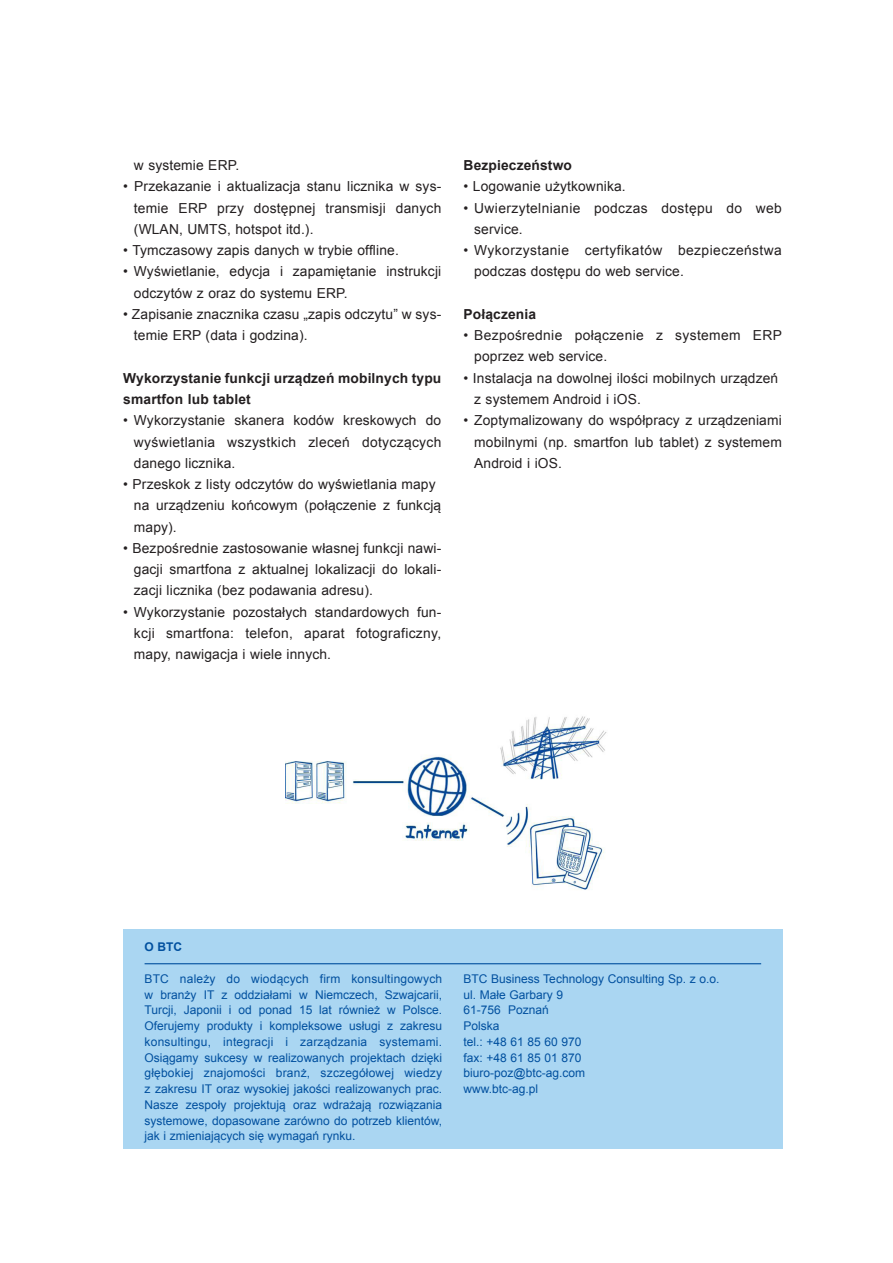
<style>
.page{position:relative;width:893px;height:1263px;background:#fff}
.page>*{position:absolute;margin:0;border:0;box-sizing:border-box;transform-origin:0 0}
._05_Copy_Headline{font:13.8px/21.3px "Arial";letter-spacing:.01em;color:#231f20}
._05_Copy_Headline-2{font:13.8px/21.3px "Arial";letter-spacing:.03em;color:#231f20}
._05_Copy_Headline-3{font:700 13.8px "Arial";letter-spacing:.01em;color:#231f20}
._09_Box_Copy{font:12px/15.8px "Arial";color:#01509f;text-align:justify}
._09_Box_Copy-2{font:700 12px "Arial";color:#01509f}
</style>
<div class="page">
<div style="left:123px;top:929px;width:659px;height:219px;background:#aad6f2"></div>
<hr style="left:145px;top:963px;width:616px;height:1px;background:#01509f">
<img style="left:286px;top:716px;width:321px;height:174px">
<p class="_05_Copy_Headline" style="left:134px;top:155px;width:107px">w systemie ERP.</p>
<p class="_05_Copy_Headline" style="left:134px;top:176px;width:309px;text-align:justify;text-indent:-11px">• Przekazanie i aktualizacja stanu licznika w sys&shy;temie ERP przy dostępnej transmisji danych (WLAN, UMTS, hotspot itd.).</p>
<p class="_05_Copy_Headline" style="left:123px;top:240px;width:277px">• Tymczasowy zapis danych w trybie offline.</p>
<p class="_05_Copy_Headline" style="left:134px;top:261px;width:309px;text-indent:-11px">• Wyświetlanie, edycja i zapamiętanie instrukcji odczytów z oraz do systemu ERP.</p>
<p class="_05_Copy_Headline" style="left:134px;top:304px;width:309px;text-indent:-11px">• Zapisanie znacznika czasu „zapis odczytu” w sys&shy;temie ERP (data i godzina).</p>
<p class="_05_Copy_Headline-3" style="left:123px;top:369px;width:320px">Wykorzystanie funkcji urządzeń mobilnych typu</p>
<p class="_05_Copy_Headline-3" style="left:123px;top:390px;width:129px">smartfon lub tablet</p>
<p class="_05_Copy_Headline" style="left:134px;top:410px;width:309px;text-align:justify;text-indent:-11px">• Wykorzystanie skanera kodów kreskowych do wyświetlania wszystkich zleceń dotyczących danego licznika.</p>
<p class="_05_Copy_Headline" style="left:123px;top:474px;width:314px">• Przeskok z listy odczytów do wyświetlania mapy</p>
<p class="_05_Copy_Headline" style="left:134px;top:495px;width:309px">na urządzeniu końcowym (połączenie z funkcją mapy).</p>
<p class="_05_Copy_Headline" style="left:123px;top:537px;width:319px">• Bezpośrednie zastosowanie własnej funkcji nawi-</p>
<p class="_05_Copy_Headline" style="left:134px;top:559px;width:309px">gacji smartfona z aktualnej lokalizacji do lokali&shy;zacji licznika (bez podawania adresu).</p>
<p class="_05_Copy_Headline" style="left:134px;top:601px;width:309px;text-align:justify;text-indent:-11px">• Wykorzystanie pozostałych standardowych fun&shy;kcji smartfona: telefon, aparat fotograficzny, mapy, nawigacja i wiele innych.</p>
<p class="_05_Copy_Headline-3" style="left:464px;top:156px;width:110px">Bezpieczeństwo</p>
<p class="_05_Copy_Headline" style="left:464px;top:176px;width:164px">• Logowanie użytkownika.</p>
<p class="_05_Copy_Headline-2" style="left:474px;top:197px;width:309px;text-indent:-11px">• Uwierzytelnianie podczas dostępu do web service.</p>
<p class="_05_Copy_Headline-2" style="left:474px;top:240px;width:309px;text-indent:-11px">• Wykorzystanie certyfikatów bezpieczeństwa podczas dostępu do web service.</p>
<p class="_05_Copy_Headline-3" style="left:464px;top:305px;width:74px">Połączenia</p>
<p class="_05_Copy_Headline" style="left:474px;top:325px;width:309px;text-indent:-11px">• Bezpośrednie połączenie z systemem ERP poprzez web service.</p>
<p class="_05_Copy_Headline" style="left:464px;top:367px;width:316px">• Instalacja na dowolnej ilości mobilnych urządzeń</p>
<p class="_05_Copy_Headline" style="left:474px;top:389px;width:168px">z systemem Android i iOS.</p>
<p class="_05_Copy_Headline" style="left:474px;top:410px;width:309px;text-align:justify;text-indent:-11px">• Zoptymalizowany do współpracy z urządzeniami mobilnymi (np. smartfon lub tablet) z systemem Android i iOS.</p>
<p class="_09_Box_Copy-2" style="left:145px;top:939px;width:39px">O BTC</p>
<p class="_09_Box_Copy" style="left:145px;top:971px;width:299px">BTC należy do wiodących firm konsultingowych w branży IT z oddziałami w Niemczech, Szwajcarii, Turcji, Japonii i od ponad 15 lat również w Polsce.<br>Oferujemy produkty i kompleksowe usługi z zakresu konsultingu, integracji i zarządzania systemami.<br>Osiągamy sukcesy w realizowanych projektach dzięki głębokiej znajomości branż, szczegółowej wiedzy z zakresu IT oraz wysokiej jakości realizowanych prac.<br>Nasze zespoły projektują oraz wdrażają rozwiązania systemowe, dopasowane zarówno do potrzeb klientów, jak i zmieniających się wymagań rynku.</p>
<p class="_09_Box_Copy" style="left:463px;top:971px;width:257px">BTC Business Technology Consulting Sp. z o.o.</p>
<p class="_09_Box_Copy" style="left:463px;top:987px;width:101px">ul. Małe Garbary 9</p>
<p class="_09_Box_Copy" style="left:463px;top:1002px;width:87px">61-756 Poznań</p>
<p class="_09_Box_Copy" style="left:463px;top:1018px;width:38px">Polska</p>
<p class="_09_Box_Copy" style="left:463px;top:1034px;width:120px">tel.: +48 61 85 60 970</p>
<p class="_09_Box_Copy" style="left:463px;top:1050px;width:120px">fax: +48 61 85 01 870</p>
<p class="_09_Box_Copy" style="left:463px;top:1065px;width:123px">biuro-poz@btc-ag.com</p>
<p class="_09_Box_Copy" style="left:463px;top:1081px;width:76px">www.btc-ag.pl</p>
</div>
